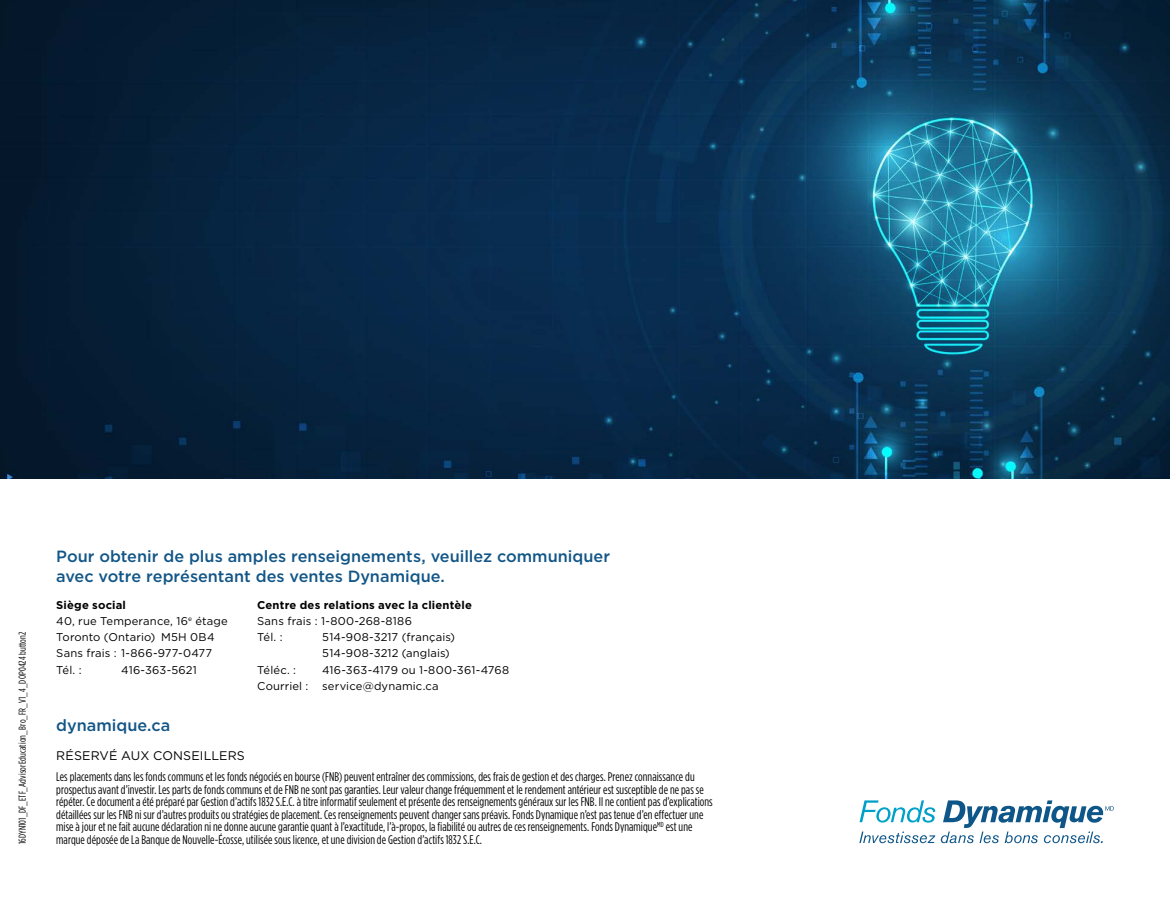
<style>
.page{position:relative;width:1170px;height:900px;background:#fff}
.page>*{position:absolute;margin:0;border:0;box-sizing:border-box;transform-origin:0 0}
.French_2024_CTA_CTA__Contact_your_adviso{font:500 16.25px/20px "Gotham";color:#125687}
.French_2024_CTA_URL{font:500 16.25px "Gotham";color:#125687}
.French_2024_CTA_CTA__Disclaimer{font:12.5px/12.5px "Gotham Cond";letter-spacing:.005em;color:#000}
.French_2024_CTA_CTA__Advisor_Use_Only_La{font:12.5px "Gotham";letter-spacing:.005em;color:#000}
.French_2024_CTA_CTA__Contact_Info{font:11.25px "Gotham";letter-spacing:.015em;color:#000}
.French_2024_CTA_CTA__Contact_Info-2{font:700 11.25px "Gotham";letter-spacing:.015em;color:#000}
.t1{font:10px "Gotham Cond";letter-spacing:.015em;color:#000}
</style>
<div class="page">
<svg style="left:860px;top:800px;width:75px;height:23px"></svg>
<svg style="left:859px;top:832px;width:76px;height:11px"></svg>
<svg style="left:941px;top:800px;width:173px;height:43px"></svg>
<img style="left:0;top:0;width:1170px;height:478px">
<p class="t1" style="left:17px;top:844px;width:214px;rotate:-90deg">16DYN101_DF_ETF_AdvisorEducation_Bro_FR_V1_4_DOP0424 button2</p>
<p class="French_2024_CTA_CTA__Contact_your_adviso" style="left:56px;top:546px;width:555px">Pour obtenir de plus amples renseignements, veuillez communiquer avec votre représentant des ventes Dynamique.</p>
<p class="French_2024_CTA_CTA__Contact_Info-2" style="left:56px;top:597px;width:71px">Siège social</p>
<p class="French_2024_CTA_CTA__Contact_Info" style="left:56px;top:614px;width:173px">40, rue Temperance, 16<sup>e</sup> étage</p>
<p class="French_2024_CTA_CTA__Contact_Info" style="left:56px;top:630px;width:160px">Toronto (Ontario) M5H 0B4</p>
<p class="French_2024_CTA_CTA__Contact_Info" style="left:56px;top:646px;width:157px">Sans frais : 1-866-977-0477</p>
<p class="French_2024_CTA_CTA__Contact_Info" style="left:56px;top:663px;width:27px">Tél. :</p>
<p class="French_2024_CTA_CTA__Contact_Info" style="left:121px;top:663px;width:77px">416-363-5621</p>
<p class="French_2024_CTA_CTA__Contact_Info-2" style="left:257px;top:597px;width:216px">Centre des relations avec la clientèle</p>
<p class="French_2024_CTA_CTA__Contact_Info" style="left:257px;top:614px;width:156px">Sans frais : 1-800-268-8186</p>
<p class="French_2024_CTA_CTA__Contact_Info" style="left:257px;top:630px;width:27px">Tél. :</p>
<p class="French_2024_CTA_CTA__Contact_Info" style="left:322px;top:630px;width:134px">514-908-3217 (français)</p>
<p class="French_2024_CTA_CTA__Contact_Info" style="left:322px;top:646px;width:129px">514-908-3212 (anglais)</p>
<p class="French_2024_CTA_CTA__Contact_Info" style="left:257px;top:663px;width:40px">Téléc. :</p>
<p class="French_2024_CTA_CTA__Contact_Info" style="left:322px;top:663px;width:188px">416-363-4179 ou 1-800-361-4768</p>
<p class="French_2024_CTA_CTA__Contact_Info" style="left:257px;top:679px;width:183px">Courriel : service@dynamic.ca</p>
<p class="French_2024_CTA_URL" style="left:56px;top:715px;width:116px">dynamique.ca</p>
<p class="French_2024_CTA_CTA__Advisor_Use_Only_La" style="left:56px;top:747px;width:190px">RÉSERVÉ AUX CONSEILLERS</p>
<p class="French_2024_CTA_CTA__Disclaimer" style="left:56px;top:770px;width:658px">Les placements dans les fonds communs et les fonds négociés en bourse (FNB) peuvent entraîner des commissions, des frais de gestion et des charges. Prenez connaissance du prospectus avant d’investir. Les parts de fonds communs et de FNB ne sont pas garanties. Leur valeur change fréquemment et le rendement antérieur est susceptible de ne pas se répéter. Ce document a été préparé par Gestion d’actifs 1832 S.E.C. à titre informatif seulement et présente des renseignements généraux sur les FNB. Il ne contient pas d’explications détaillées sur les FNB ni sur d’autres produits ou stratégies de placement. Ces renseignements peuvent changer sans préavis. Fonds Dynamique n’est pas tenue d’en effectuer une mise à jour et ne fait aucune déclaration ni ne donne aucune garantie quant à l’exactitude, l’à-propos, la fiabilité ou autres de ces renseignements. Fonds Dynamique<sup>MD</sup> est une marque déposée de La Banque de Nouvelle-Écosse, utilisée sous licence, et une division de Gestion d’actifs 1832 S.E.C.</p>
</div>
